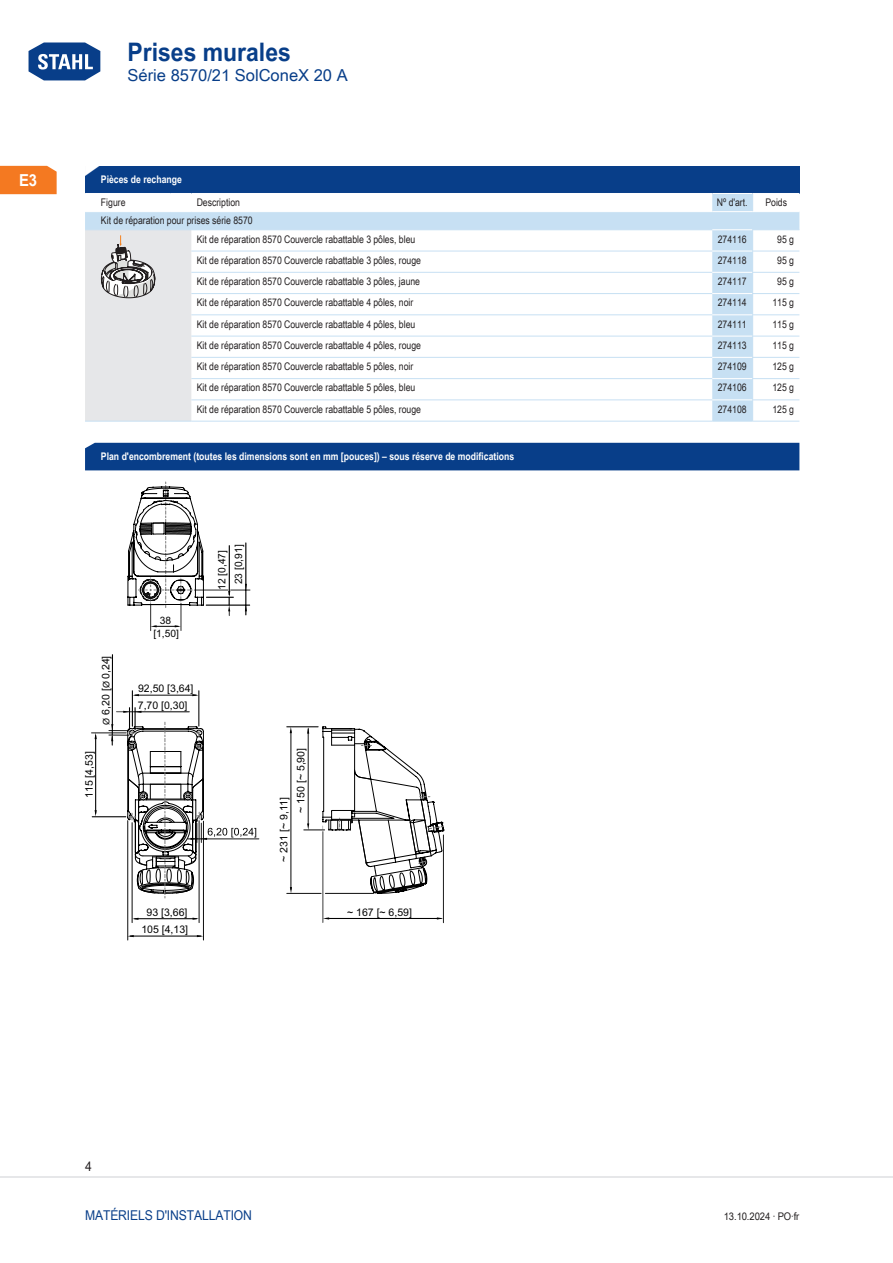
<style>
.page{position:relative;width:893px;height:1263px;background:#fff}
.page>*{position:absolute;margin:0;border:0;box-sizing:border-box;transform-origin:0 0}
.t1{font:700 25.5px "Arial Unicode MS";color:#083e89;scale:.9 1}
.TabHeader1stColumn{font:700 24px "Arial Unicode MS";color:#fff;scale:1.45 1}
.t2{font:16.5px "Arial Unicode MS";color:#083e89}
.t3{font:700 16.5px "Arial Unicode MS";color:#fff;scale:.9 1}
.t4{font:13.5px "Arial Unicode MS";letter-spacing:-.01em;color:#083e89;scale:.9 1}
.t5{font:13.5px "Arial Unicode MS";color:#231f20;scale:.9 1}
.TabBodyLeft{font:10.5px "Arial Unicode MS";color:#231f20;scale:.83 1}
.TabHeader1stColumn-2{font:700 10.5px "Arial Unicode MS";color:#fff;scale:.83 1}
.t6{font:10.5px/17.1px "Arial Unicode MS";color:#000;text-align:center}
.TabBodyCenter{font:10.5px "Arial Unicode MS";color:#231f20;scale:.83 1}
.TabBody1stColumnTitl{font:10.5px "Arial Unicode MS";color:#231f20;scale:.83 1}
.TabBodyRight{font:10.5px "Arial Unicode MS";color:#231f20;scale:.83 1}
.TabBodyLeft-2{font:10.5px "Arial Unicode MS";color:#231f20;scale:.9 1}
.TabBody1stColumn{font:10.5px "Arial Unicode MS";color:#231f20;scale:.83 1}
.t7{font:10.2px/12.9px "Arial Unicode MS";color:#000;text-align:center}
.t8{font:9px "Arial Unicode MS";color:#000}
.s1{font-weight:400;font-size:31.65px;color:#fff}
</style>
<div class="page">
<svg style="left:28px;top:42px;width:73px;height:39px"></svg>
<hr style="left:0;top:1176px;width:893px;height:2px;background:#e6e7e9">
<div style="left:0;top:166px;width:57px;height:28px;background:#f47921"></div>
<hr style="left:132px;top:691px;width:1px;height:35px;background:#000">
<hr style="left:199px;top:691px;width:1px;height:35px;background:#000">
<hr style="left:135px;top:695px;width:61px;height:1px;background:#000">
<hr style="left:112px;top:655px;width:1px;height:76px;background:#000">
<hr style="left:92px;top:816px;width:34px;height:1px;background:#000">
<hr style="left:95px;top:735px;width:1px;height:78px;background:#000">
<hr style="left:132px;top:823px;width:1px;height:99px;background:#000">
<hr style="left:199px;top:821px;width:1px;height:101px;background:#000">
<hr style="left:135px;top:918px;width:62px;height:1px;background:#000">
<hr style="left:127px;top:821px;width:1px;height:119px;background:#000">
<hr style="left:203px;top:821px;width:1px;height:119px;background:#000">
<hr style="left:130px;top:936px;width:71px;height:1px;background:#000">
<hr style="left:443px;top:835px;width:1px;height:88px;background:#000">
<hr style="left:326px;top:918px;width:115px;height:1px;background:#000">
<svg style="left:127px;top:935px;width:7px;height:2px"></svg>
<hr style="left:92px;top:733px;width:34px;height:1px;background:#000">
<hr style="left:323px;top:831px;width:1px;height:91px;background:#000">
<svg style="left:109px;top:708px;width:335px;height:190px"></svg>
<svg style="left:127px;top:482px;width:123px;height:149px"></svg>
<div style="left:85px;top:166px;width:714px;height:27px;background:#083e89"></div>
<svg style="left:85px;top:194px;width:714px;height:227px"></svg>
<svg style="left:752px;top:194px;width:1px;height:17px"></svg>
<hr style="left:85px;top:211px;width:85px;height:1px;background:#fff">
<svg style="left:170px;top:211px;width:21px;height:1px"></svg>
<hr style="left:191px;top:211px;width:521px;height:1px;background:#fff">
<hr style="left:712px;top:211px;width:41px;height:1px;background:#fff">
<hr style="left:753px;top:211px;width:46px;height:1px;background:#fff">
<hr style="left:191px;top:229px;width:521px;height:1px;background:#c7e0f3">
<hr style="left:712px;top:229px;width:40px;height:1px;background:#fff">
<hr style="left:752px;top:229px;width:47px;height:1px;background:#c7e0f3">
<hr style="left:191px;top:251px;width:521px;height:1px;background:#c7e0f3">
<hr style="left:712px;top:251px;width:40px;height:1px;background:#fff">
<hr style="left:752px;top:251px;width:47px;height:1px;background:#c7e0f3">
<hr style="left:191px;top:272px;width:521px;height:1px;background:#c7e0f3">
<hr style="left:712px;top:272px;width:40px;height:1px;background:#fff">
<hr style="left:752px;top:272px;width:47px;height:1px;background:#c7e0f3">
<hr style="left:191px;top:293px;width:521px;height:1px;background:#c7e0f3">
<hr style="left:712px;top:293px;width:40px;height:1px;background:#fff">
<hr style="left:752px;top:293px;width:47px;height:1px;background:#c7e0f3">
<hr style="left:191px;top:314px;width:521px;height:1px;background:#c7e0f3">
<hr style="left:712px;top:314px;width:40px;height:1px;background:#fff">
<hr style="left:752px;top:314px;width:47px;height:1px;background:#c7e0f3">
<hr style="left:191px;top:336px;width:521px;height:1px;background:#c7e0f3">
<hr style="left:712px;top:336px;width:40px;height:1px;background:#fff">
<hr style="left:752px;top:336px;width:47px;height:1px;background:#c7e0f3">
<hr style="left:191px;top:357px;width:521px;height:1px;background:#c7e0f3">
<hr style="left:712px;top:357px;width:40px;height:1px;background:#fff">
<hr style="left:752px;top:357px;width:47px;height:1px;background:#c7e0f3">
<hr style="left:191px;top:378px;width:521px;height:1px;background:#c7e0f3">
<hr style="left:712px;top:378px;width:40px;height:1px;background:#fff">
<hr style="left:752px;top:378px;width:47px;height:1px;background:#c7e0f3">
<hr style="left:191px;top:399px;width:521px;height:1px;background:#c7e0f3">
<hr style="left:191px;top:421px;width:521px;height:1px;background:#c7e0f3">
<hr style="left:712px;top:399px;width:40px;height:1px;background:#fff">
<hr style="left:712px;top:421px;width:41px;height:1px;background:#c7e0f3">
<hr style="left:752px;top:399px;width:47px;height:1px;background:#c7e0f3">
<hr style="left:753px;top:421px;width:46px;height:1px;background:#c7e0f3">
<svg style="left:752px;top:230px;width:1px;height:191px"></svg>
<svg style="left:85px;top:229px;width:106px;height:193px;background:#dddee0"></svg>
<div style="left:85px;top:443px;width:714px;height:27px;background:#083e89"></div>
<h1 class="t1" style="left:26px;top:33px;width:295px"><span class="s1">Home</span> Prises murales</h1>
<h3 class="t2" style="left:128px;top:63px;width:222px">Série 8570/21 SolConeX 20 A</h3>
<h3 class="t3" style="left:19px;top:168px;width:22px">E3</h3>
<p class="TabHeader1stColumn" style="left:82px;top:154px;width:16px">◤</p>
<p class="TabHeader1stColumn-2" style="left:101px;top:172px;width:99px">Pièces de rechange</p>
<p class="TabBody1stColumn" style="left:101px;top:195px;width:31px">Figure</p>
<p class="TabBodyLeft" style="left:197px;top:195px;width:54px">Description</p>
<p class="TabBodyCenter" style="left:717px;top:195px;width:39px">Nº d'art.</p>
<p class="TabBodyCenter" style="left:765px;top:195px;width:28px">Poids</p>
<p class="TabBody1stColumnTitl" style="left:101px;top:213px;width:184px">Kit de réparation pour prises série 8570</p>
<p class="TabBodyLeft" style="left:197px;top:231px;width:265px">Kit de réparation 8570 Couvercle rabattable 3 pôles, bleu</p>
<p class="TabBodyCenter" style="left:718px;top:231px;width:36px">274116</p>
<p class="TabBodyRight" style="left:777px;top:231px;width:22px">95 g</p>
<p class="TabBodyLeft" style="left:197px;top:253px;width:272px">Kit de réparation 8570 Couvercle rabattable 3 pôles, rouge</p>
<p class="TabBodyCenter" style="left:718px;top:253px;width:36px">274118</p>
<p class="TabBodyRight" style="left:777px;top:253px;width:22px">95 g</p>
<p class="TabBodyLeft" style="left:197px;top:274px;width:271px">Kit de réparation 8570 Couvercle rabattable 3 pôles, jaune</p>
<p class="TabBodyCenter" style="left:718px;top:274px;width:36px">274117</p>
<p class="TabBodyRight" style="left:777px;top:274px;width:22px">95 g</p>
<p class="TabBodyLeft" style="left:197px;top:295px;width:263px">Kit de réparation 8570 Couvercle rabattable 4 pôles, noir</p>
<p class="TabBodyCenter" style="left:718px;top:295px;width:36px">274114</p>
<p class="TabBodyRight" style="left:772px;top:295px;width:28px">115 g</p>
<p class="TabBodyLeft" style="left:197px;top:316px;width:265px">Kit de réparation 8570 Couvercle rabattable 4 pôles, bleu</p>
<p class="TabBodyCenter" style="left:718px;top:316px;width:36px">274111</p>
<p class="TabBodyRight" style="left:772px;top:316px;width:28px">115 g</p>
<p class="TabBodyLeft" style="left:197px;top:338px;width:272px">Kit de réparation 8570 Couvercle rabattable 4 pôles, rouge</p>
<p class="TabBodyCenter" style="left:718px;top:338px;width:36px">274113</p>
<p class="TabBodyRight" style="left:772px;top:338px;width:28px">115 g</p>
<p class="TabBodyLeft" style="left:197px;top:359px;width:263px">Kit de réparation 8570 Couvercle rabattable 5 pôles, noir</p>
<p class="TabBodyCenter" style="left:718px;top:359px;width:36px">274109</p>
<p class="TabBodyRight" style="left:772px;top:359px;width:28px">125 g</p>
<p class="TabBodyLeft" style="left:197px;top:380px;width:265px">Kit de réparation 8570 Couvercle rabattable 5 pôles, bleu</p>
<p class="TabBodyCenter" style="left:718px;top:380px;width:36px">274106</p>
<p class="TabBodyRight" style="left:772px;top:380px;width:28px">125 g</p>
<p class="TabBodyLeft" style="left:197px;top:401px;width:272px">Kit de réparation 8570 Couvercle rabattable 5 pôles, rouge</p>
<p class="TabBodyCenter" style="left:718px;top:401px;width:36px">274108</p>
<p class="TabBodyRight" style="left:772px;top:401px;width:28px">125 g</p>
<p class="TabHeader1stColumn-2" style="left:101px;top:449px;width:499px">Plan d'encombrement (toutes les dimensions sont en mm [pouces]) – sous réserve de modifications</p>
<p class="t6" style="left:98px;top:715px;width:61px;rotate:-90deg">6,20 [ 0,24]</p>
<p class="t8" style="left:103px;top:688px;width:9px;rotate:-90deg">Ø</p>
<p class="t8" style="left:103px;top:725px;width:9px;rotate:-90deg">Ø</p>
<p class="t7" style="left:153px;top:615px;width:27px">38 [1,50]</p>
<p class="t6" style="left:138px;top:680px;width:57px;text-align:left">92,50 [3,64]<br>7,70 [0,30]</p>
<p class="t7" style="left:214px;top:590px;width:47px;line-height:17px;rotate:-90deg">12 [0,47]<br>23 [0,91]</p>
<p class="t6" style="left:81px;top:798px;width:48px;rotate:-90deg">115 [4,53]</p>
<p class="t6" style="left:293px;top:813px;width:66px;rotate:-90deg">~ 150 [~ 5,90]</p>
<p class="t6" style="left:276px;top:861px;width:66px;rotate:-90deg">~ 231 [~ 9,11]</p>
<p class="t6" style="left:141px;top:904px;width:48px">93 [3,66]<br>105 [4,13]</p>
<p class="t6" style="left:347px;top:904px;width:66px">~ 167 [~ 6,59]</p>
<p class="t5" style="left:85px;top:1157px;width:9px">4</p>
<p class="t4" style="left:85px;top:1205px;width:187px">Matériels d'installation</p>
<p class="TabBodyLeft-2" style="left:724px;top:1208px;width:86px">13.10.2024 · PO·fr</p>
</div>
